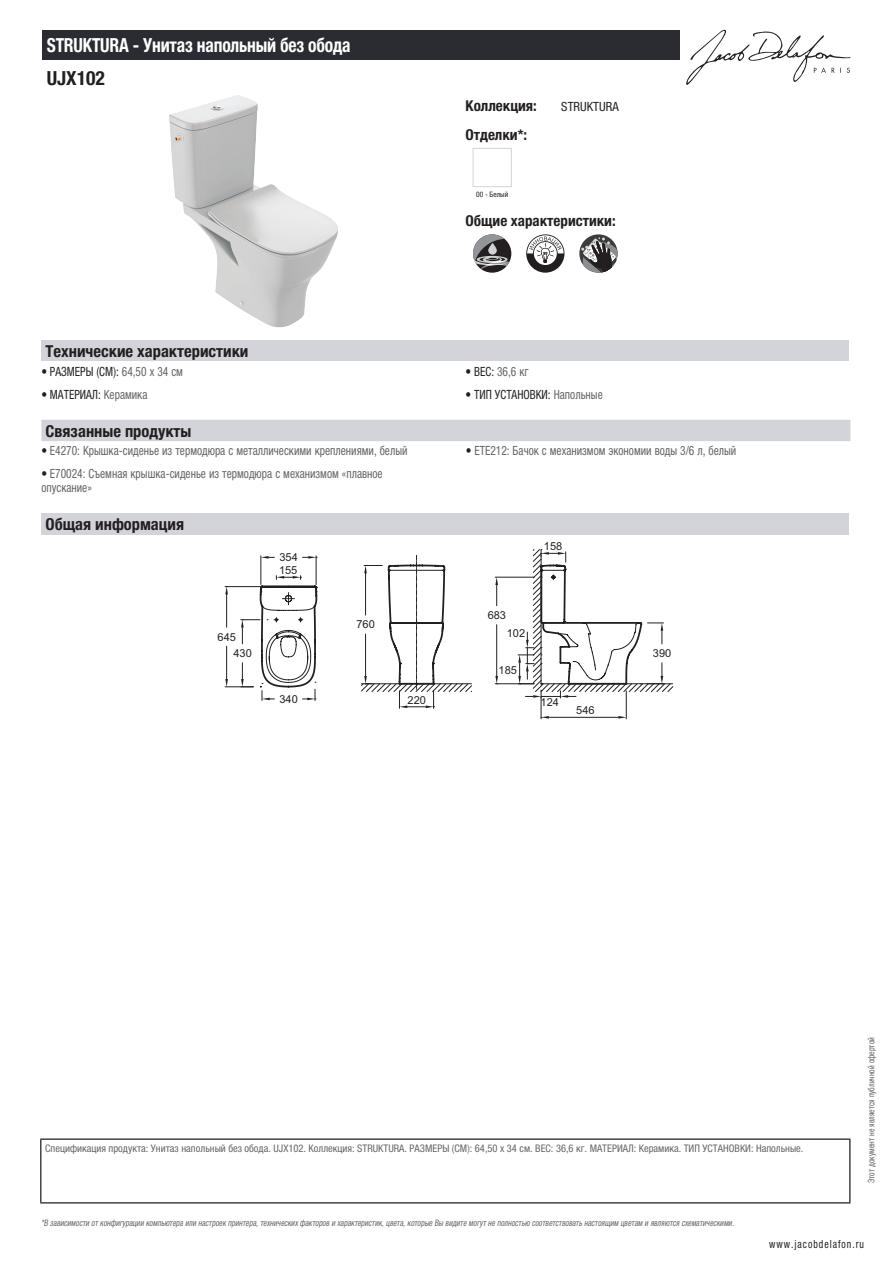
<style>
.page{position:relative;width:893px;height:1263px;background:#fff}
.page>*{position:absolute;margin:0;border:0;box-sizing:border-box;transform-origin:0 0}
.t1{font:700 condensed 19.5px "Helvetica Neue LTCYR";letter-spacing:-.01em;color:#fff;scale:.9 1}
.t2{font:700 condensed 19.5px "Helvetica Neue LTCYR";color:#231f20}
.t3{font:700 condensed 16.5px "Helvetica Neue LTCYR";color:#231f20}
.t4{font:700 condensed 15px "Helvetica Neue LTCYR";color:#231f20}
.t5{font:condensed 12.75px/13.5px "Helvetica Neue LTCYR";color:#626568;scale:.9 1}
.t6{font:condensed 12.75px "Helvetica Neue LTCYR";color:#231f20;scale:.9 1}
.t7{font:condensed 12.75px "Helvetica Neue LTCYR";color:#231f20}
.t8{font:condensed 11.25px "Helvetica Neue LTCYR";letter-spacing:.1em;color:#231f20;scale:.87 1}
.t9{font:10.95px/16.5px "Arial";color:#231f20}
.t10{font:condensed 10.5px "Helvetica Neue LTCYR";color:#626568}
.t11{font:italic condensed 9px "Helvetica Neue LTCYR";color:#626568;scale:.87 1}
.t12{font:condensed 9px "Helvetica Neue LTCYR";color:#626568;scale:.87 1}
.t13{font:condensed 7.5px "Helvetica Neue LTCYR";color:#231f20}
.s1{color:#626568}
.s2{color:#231f20}
</style>
<div class="page">
<svg style="left:686px;top:30px;width:164px;height:55px"></svg>
<img style="left:169px;top:95px;width:169px;height:233px">
<div style="left:473px;top:148px;width:39px;height:39px;border:1px solid #d3d4da"></div>
<svg style="left:473px;top:234px;width:38px;height:39px"></svg>
<svg style="left:473px;top:234px;width:36px;height:35px"></svg>
<svg style="left:526px;top:234px;width:38px;height:39px"></svg>
<svg style="left:579px;top:234px;width:39px;height:39px"></svg>
<svg style="left:581px;top:237px;width:37px;height:36px"></svg>
<div style="left:41px;top:340px;width:808px;height:22px;background:#d3d4da"></div>
<div style="left:41px;top:420px;width:809px;height:21px;background:#d3d4da"></div>
<div style="left:41px;top:513px;width:808px;height:21px;background:#d3d4da"></div>
<svg style="left:262px;top:555px;width:56px;height:129px"></svg>
<svg style="left:274px;top:617px;width:5px;height:5px"></svg>
<svg style="left:298px;top:617px;width:5px;height:5px"></svg>
<hr style="left:225px;top:586px;width:35px;height:1px;background:#231f20">
<hr style="left:226px;top:646px;width:1px;height:33px;background:#231f20">
<hr style="left:226px;top:594px;width:1px;height:33px;background:#231f20">
<svg style="left:225px;top:663px;width:28px;height:24px"></svg>
<svg style="left:303px;top:689px;width:13px;height:11px"></svg>
<svg style="left:225px;top:586px;width:3px;height:8px"></svg>
<svg style="left:260px;top:683px;width:14px;height:17px"></svg>
<svg style="left:241px;top:619px;width:19px;height:25px"></svg>
<svg style="left:260px;top:556px;width:57px;height:49px"></svg>
<svg style="left:361px;top:549px;width:312px;height:170px"></svg>
<div style="left:43px;top:30px;width:637px;height:30px;background:#2a2c32"></div>
<hr style="left:40px;top:1138px;width:810px;height:2px;background:#040503">
<hr style="left:40px;top:1140px;width:1px;height:62px;background:#040503">
<hr style="left:849px;top:1140px;width:1px;height:62px;background:#040503">
<hr style="left:40px;top:1202px;width:810px;height:1px;background:#040503">
<h1 class="t1" style="left:47px;top:34px;width:339px">STRUKTURA - Унитаз напольный без обода</h1>
<h1 class="t2" style="left:47px;top:67px;width:60px">UJX102</h1>
<p class="t4" style="left:466px;top:97px;width:73px">Коллекция:</p>
<p class="t7" style="left:561px;top:99px;width:59px">STRUKTURA</p>
<p class="t4" style="left:466px;top:126px;width:63px">Отделки*:</p>
<p class="t13" style="left:476px;top:190px;width:34px">00 - Белый</p>
<p class="t4" style="left:466px;top:212px;width:152px">Общие характеристики:</p>
<p class="t3" style="left:46px;top:342px;width:204px">Технические характеристики</p>
<p class="t6" style="left:41px;top:364px;width:159px">• РАЗМЕРЫ (СМ): <span class="s1">64,50 x 34 см</span></p>
<p class="t5" style="left:466px;top:365px;width:72px"><span class="s2">• ВЕС:</span> 36,6 кг</p>
<p class="t6" style="left:41px;top:387px;width:119px">• МАТЕРИАЛ: <span class="s1">Керамика</span></p>
<p class="t6" style="left:466px;top:387px;width:154px">• ТИП УСТАНОВКИ: <span class="s1">Напольные</span></p>
<p class="t3" style="left:46px;top:422px;width:147px">Связанные продукты</p>
<p class="t5" style="left:41px;top:444px;width:408px"><span class="s2">•</span> E4270: Крышка-сиденье из термодюра с металлическими креплениями, белый</p>
<p class="t5" style="left:466px;top:444px;width:302px"><span class="s2">•</span> ETE212: Бачок с механизмом экономии воды 3/6 л, белый</p>
<p class="t5" style="left:41px;top:467px;width:381px"><span class="s2">•</span> E70024: Съемная крышка-сиденье из термодюра с механизмом «плавное опускание»</p>
<p class="t3" style="left:46px;top:515px;width:140px">Общая информация</p>
<p class="t9" style="left:233px;top:629px;width:20px;text-indent:-16px">645<br>430</p>
<p class="t9" style="left:279px;top:549px;width:20px">354</p>
<p class="t9" style="left:279px;top:562px;width:20px">155</p>
<p class="t9" style="left:279px;top:691px;width:20px">340</p>
<p class="t9" style="left:356px;top:616px;width:20px">760</p>
<p class="t9" style="left:408px;top:691px;width:20px">220</p>
<p class="t9" style="left:544px;top:538px;width:20px">158</p>
<p class="t9" style="left:488px;top:607px;width:20px">683</p>
<p class="t9" style="left:507px;top:625px;width:20px">102</p>
<p class="t9" style="left:499px;top:662px;width:20px">185</p>
<p class="t9" style="left:541px;top:694px;width:20px">124</p>
<p class="t9" style="left:576px;top:702px;width:20px">546</p>
<p class="t9" style="left:653px;top:645px;width:20px">390</p>
<p class="t10" style="left:45px;top:1142px;width:760px">Спецификация продукта: Унитаз напольный без обода. UJX102. Коллекция: STRUKTURA. РАЗМЕРЫ (СМ): 64,50 x 34 см. ВЕС: 36,6 кг. МАТЕРИАЛ: Керамика. ТИП УСТАНОВКИ: Напольные.</p>
<p class="t11" style="left:41px;top:1218px;width:800px">*В зависимости отконфигурации компьютера или настроек принтера,техническихфакторов и характеристик,цвета,которые Вы видите могутне полностью соответствоватьнастоящим цветам и являются схематическими.</p>
<p class="t12" style="left:866px;top:1183px;width:169px;rotate:-90deg">Этот документ не является публичной офертой</p>
<p class="t8" style="left:769px;top:1237px;width:110px">www.jacobdelafon.ru</p>
</div>
